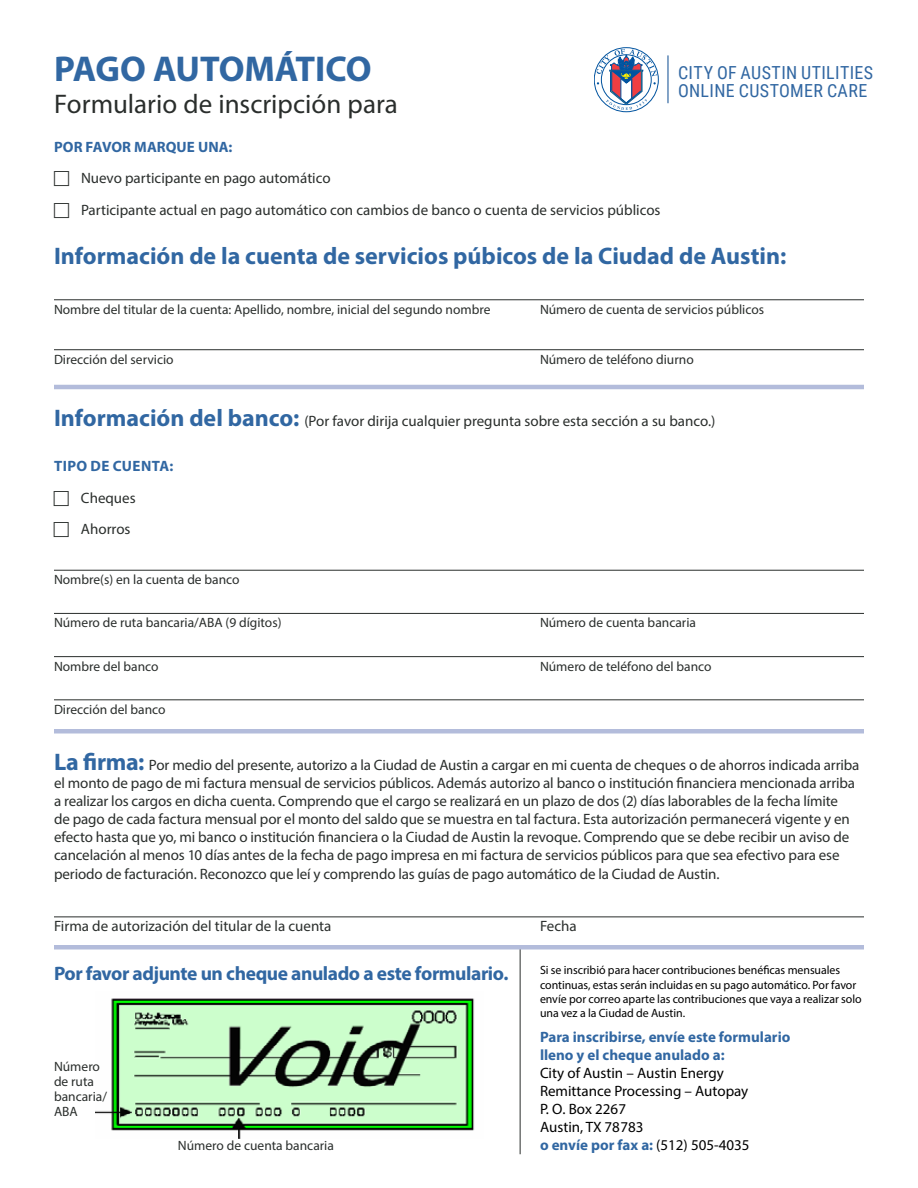
<style>
.page{position:relative;width:918px;height:1188px;background:#fff}
.page>*{position:absolute;margin:0;border:0;box-sizing:border-box;transform-origin:0 0}
.t1{font:700 36px "Myriad Pro";letter-spacing:-.015em;color:#3167a2}
.t2{font:27px "Myriad Pro";color:#2a2e2c}
.t3{font:700 24px "Myriad Pro";color:#3167a2}
.t4{font:700 19.5px "Myriad Pro";letter-spacing:-.02em;color:#3167a2}
.t5{font:18px/18px "Roboto Condensed";letter-spacing:.02em;color:#3167a2}
.t6{font:15px/18px "Myriad Pro";letter-spacing:-.01em;color:#2a2e2c}
.t7{font:15px/18px "Myriad Pro";color:#000}
.t8{font:700 15px/18px "Myriad Pro";color:#3167a2}
.t9{font:700 15px "Myriad Pro";letter-spacing:.025em;color:#3167a2}
.t10{font:13.5px/15px "Myriad Pro";color:#2a2e2c}
.t11{font:12px/14.4px "Myriad Pro";letter-spacing:-.005em;color:#000}
.s1{font-weight:700;font-size:24px;color:#3167a2}
.s2{font-weight:700;color:#3167a2}
</style>
<div class="page">
<hr style="left:54px;top:299px;width:810px;height:1px;background:#2a2e2c">
<hr style="left:54px;top:349px;width:810px;height:1px;background:#2a2e2c">
<hr style="left:54px;top:570px;width:810px;height:1px;background:#2a2e2c">
<hr style="left:54px;top:613px;width:810px;height:1px;background:#2a2e2c">
<hr style="left:54px;top:656px;width:810px;height:1px;background:#2a2e2c">
<hr style="left:54px;top:699px;width:810px;height:1px;background:#2a2e2c">
<hr style="left:54px;top:916px;width:810px;height:1px;background:#2a2e2c">
<hr style="left:54px;top:385px;width:810px;height:4px;background:#b3bcdb">
<div style="left:54px;top:729px;width:810px;height:5px;background:#b3bcdb"></div>
<img style="left:95px;top:998px;width:380px;height:141px">
<hr style="left:520px;top:945px;width:1px;height:209px;background:#2a2e2c">
<div style="left:54px;top:945px;width:810px;height:5px;background:#b3bcdb"></div>
<div style="left:594px;top:47px;width:65px;height:65px;border:1px solid #00539f;border-radius:50%"></div>
<svg style="left:597px;top:49px;width:60px;height:61px"></svg>
<hr style="left:667px;top:56px;width:2px;height:47px;background:#3167a2">
<h1 class="t1" style="left:54px;top:45px;width:319px">PAGO AUTOMÁTICO</h1>
<h2 class="t2" style="left:54px;top:88px;width:345px">Formulario de inscripción para</h2>
<p class="t8" style="left:54px;top:137px;width:180px">POR FAVOR MARQUE UNA:</p>
<p class="t6" style="left:81px;top:162px;width:581px;line-height:31.5px">Nuevo participante en pago automático<br>Participante actual en pago automático con cambios de banco o cuenta de servicios públicos</p>
<h3 class="t3" style="left:54px;top:240px;width:734px">Información de la cuenta de servicios púbicos de la Ciudad de Austin:</h3>
<p class="t10" style="left:54px;top:301px;width:438px">Nombre del titular de la cuenta: Apellido, nombre, inicial del segundo nombre</p>
<p class="t10" style="left:540px;top:301px;width:226px">Número de cuenta de servicios públicos</p>
<p class="t10" style="left:54px;top:351px;width:121px">Dirección del servicio</p>
<p class="t10" style="left:540px;top:351px;width:155px">Número de teléfono diurno</p>
<p class="t5" style="left:678px;top:63px;width:197px">CITY OF AUSTIN UTILITIES<br>ONLINE CUSTOMER CARE</p>
<p class="t6" style="left:54px;top:412px;width:663px"><span class="s1">Información del banco:</span> (Por favor dirija cualquier pregunta sobre esta sección a su banco.)</p>
<p class="t9" style="left:54px;top:456px;width:121px">TIPO DE CUENTA:</p>
<p class="t6" style="left:81px;top:482px;width:56px;line-height:31.5px">Cheques<br>Ahorros</p>
<p class="t10" style="left:54px;top:572px;width:187px">Nombre(s) en la cuenta de banco</p>
<p class="t10" style="left:54px;top:615px;width:229px">Número de ruta bancaria/ABA (9 dígitos)</p>
<p class="t10" style="left:540px;top:615px;width:158px">Número de cuenta bancaria</p>
<p class="t10" style="left:54px;top:658px;width:106px">Nombre del banco</p>
<p class="t10" style="left:540px;top:658px;width:173px">Número de teléfono del banco</p>
<p class="t10" style="left:54px;top:701px;width:113px">Dirección del banco</p>
<p class="t6" style="left:54px;top:755px;width:807px"><span class="s1">La firma:</span> Por medio del presente, autorizo a la Ciudad de Austin a cargar en mi cuenta de cheques o de ahorros indicada arriba el monto de pago de mi factura mensual de servicios públicos. Además autorizo al banco o institución financiera mencionada arriba a realizar los cargos en dicha cuenta. Comprendo que el cargo se realizará en un plazo de dos (2) días laborables de la fecha límite<br>de pago de cada factura mensual por el monto del saldo que se muestra en tal factura. Esta autorización permanecerá vigente y en efecto hasta que yo, mi banco o institución financiera o la Ciudad de Austin la revoque. Comprendo que se debe recibir un aviso de cancelación al menos 10 días antes de la fecha de pago impresa en mi factura de servicios públicos para que sea efectivo para ese</p>
<p class="t6" style="left:54px;top:865px;width:667px">periodo de facturación. Reconozco que leí y comprendo las guías de pago automático de la Ciudad de Austin.</p>
<p class="t6" style="left:54px;top:916px;width:279px">Firma de autorización del titular de la cuenta</p>
<p class="t6" style="left:540px;top:916px;width:38px">Fecha</p>
<h3 class="t4" style="left:54px;top:961px;width:456px">Por favor adjunte un cheque anulado a este formulario.</h3>
<p class="t11" style="left:540px;top:963px;width:323px">Si se inscribió para hacer contribuciones benéficas mensuales continuas, estas serán incluidas en su pago automático. Por favor envíe por correo aparte las contribuciones que vaya a realizar solo una vez a la Ciudad de Austin.</p>
<p class="t8" style="left:540px;top:1028px;width:252px">Para inscribirse, envíe este formulario lleno y el cheque anulado a:</p>
<p class="t7" style="left:540px;top:1064px;width:211px">City of Austin – Austin Energy<br>Remittance Processing – Autopay<br>P. O. Box 2267<br>Austin, TX 78783<br><span class="s2">o envíe por fax a:</span> (512) 505-4035</p>
<p class="t10" style="left:54px;top:1059px;width:55px">Número de ruta bancaria/<br>ABA</p>
<p class="t10" style="left:178px;top:1138px;width:158px">Número de cuenta bancaria</p>
</div>
